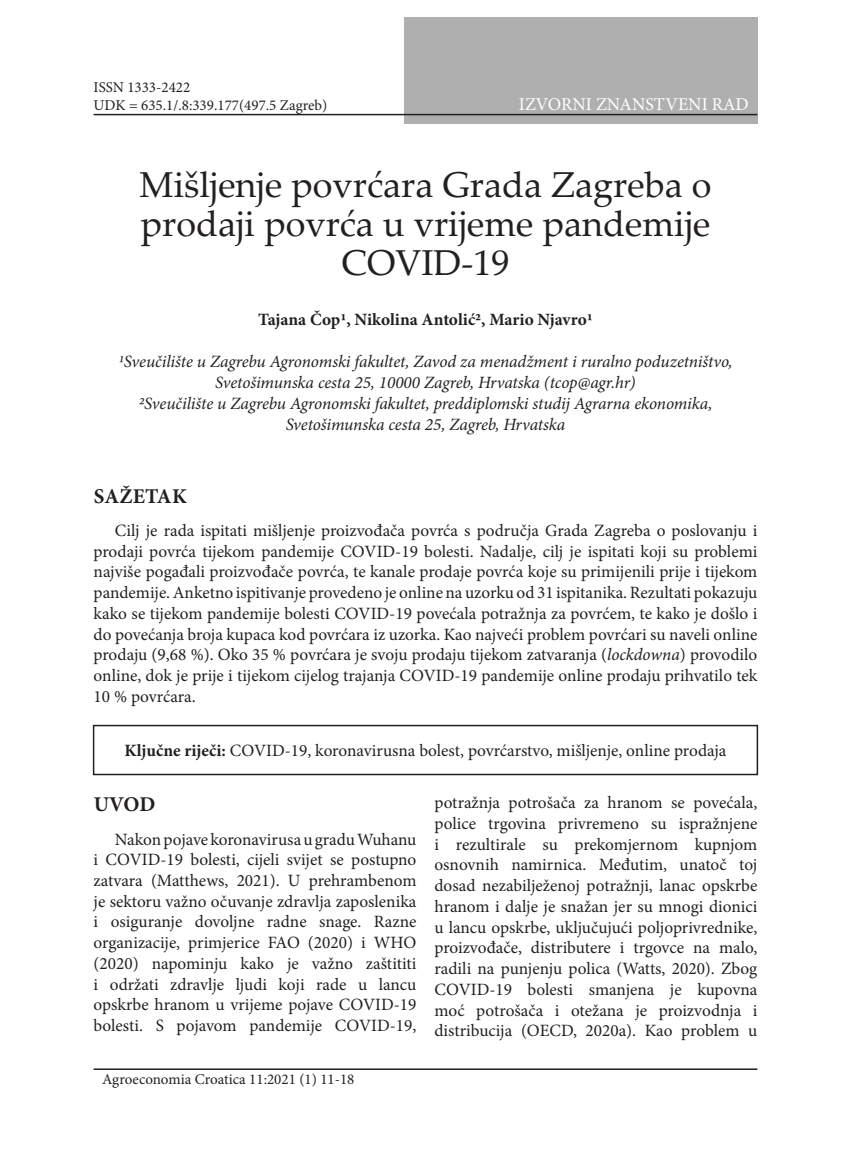
<style>
.page{position:relative;width:851px;height:1149px;background:#fff}
.page>*{position:absolute;margin:0;border:0;box-sizing:border-box;transform-origin:0 0}
.t1{font:36px/39px "Palatino Linotype";color:#231f20;text-align:center}
.t2{font:700 21px "Minion Pro";letter-spacing:.01em;color:#231f20}
.t3{font:18px "Minion Pro";color:#fff}
.paragraph{font:17.25px/20.7px "Minion Pro";color:#231f20;text-align:justify}
.abstract{font:17.25px/20.7px "Minion Pro";color:#231f20;text-align:justify}
.Adresa{font:italic 17.25px/20.7px "Minion Pro";letter-spacing:-.01em;color:#231f20;text-align:center}
.kljucne-rijeci{font:17.25px "Minion Pro";letter-spacing:-.005em;color:#231f20}
.autori{font:700 17.25px "Minion Pro";color:#231f20}
.t4{font:15px "Minion Pro";color:#231f20}
.s1{font-style:italic}
.s2{font-weight:700}
</style>
<div class="page">
<div style="left:404px;top:17px;width:353px;height:106px;background:#afafaf"></div>
<hr style="left:94px;top:114px;width:663px;height:1px;background:#231f20">
<hr style="left:94px;top:1068px;width:663px;height:1px;background:#231f20">
<div style="left:93px;top:724px;width:665px;height:51px;border:2px solid #231f20"></div>
<p class="t4" style="left:94px;top:77px;width:98px">ISSN 1333-2422</p>
<p class="t4" style="left:94px;top:95px;width:235px">UDK = 635.1/.8:339.177(497.5 Zagreb)</p>
<p class="t3" style="left:519px;top:92px;width:231px">IZVORNI ZNANSTVENI RAD</p>
<p class="t1" style="left:140px;top:163px;width:573px">Mišljenje povrćara Grada Zagreba o prodaji povrća u vrijeme pandemije<br>COVID-19</p>
<p class="autori" style="left:258px;top:307px;width:336px">Tajana Čop1, Nikolina Antolić2, Mario Njavro1</p>
<p class="Adresa" style="left:118px;top:351px;width:615px">1Sveučilište u Zagrebu Agronomski fakultet, Zavod za menadžment i ruralno poduzetništvo,<br>Svetošimunska cesta 25, 10000 Zagreb, Hrvatska (tcop@agr.hr)</p>
<p class="Adresa" style="left:139px;top:393px;width:575px">2Sveučilište u Zagrebu Agronomski fakultet, preddiplomski studij Agrarna ekonomika,<br>Svetošimunska cesta 25, Zagreb, Hrvatska</p>
<p class="t2" style="left:94px;top:481px;width:95px">SAŽETAK</p>
<p class="abstract" style="left:94px;top:520px;width:665px;text-indent:21px">Cilj je rada ispitati mišljenje proizvođača povrća s područja Grada Zagreba o poslovanju i prodaji povrća tijekom pandemije COVID-19 bolesti. Nadalje, cilj je ispitati koji su problemi najviše pogađali proizvođače povrća, te kanale prodaje povrća koje su primijenili prije i tijekom pandemije. Anketno ispitivanje provedeno je online na uzorku od 31 ispitanika. Rezultati pokazuju kako se tijekom pandemije bolesti COVID-19 povećala potražnja za povrćem, te kako je došlo i do povećanja broja kupaca kod povrćara iz uzorka. Kao najveći problem povrćari su naveli online prodaju (9,68 %). Oko 35 % povrćara je svoju prodaju tijekom zatvaranja (<span class="s1">lockdowna</span>) provodilo online, dok je prije i tijekom cijelog trajanja COVID-19 pandemije online prodaju prihvatilo tek 10 % povrćara.</p>
<p class="kljucne-rijeci" style="left:124px;top:739px;width:603px"><span class="s2">Ključne riječi:</span> COVID-19, koronavirusna bolest, povrćarstvo, mišljenje, online prodaja</p>
<p class="t2" style="left:94px;top:789px;width:63px">UVOD</p>
<p class="paragraph" style="left:94px;top:828px;width:324px;text-indent:21px">Nakon pojave koronavirusa u gradu Wuhanu i COVID-19 bolesti, cijeli svijet se postupno zatvara (Matthews, 2021). U prehrambenom je sektoru važno očuvanje zdravlja zaposlenika i osiguranje dovoljne radne snage. Razne organizacije, primjerice FAO (2020) i WHO (2020) napominju kako je važno zaštititi i održati zdravlje ljudi koji rade u lancu opskrbe hranom u vrijeme pojave COVID-19 bolesti. S pojavom pandemije COVID-19,</p>
<p class="paragraph" style="left:434px;top:792px;width:324px">potražnja potrošača za hranom se povećala, police trgovina privremeno su ispražnjene i rezultirale su prekomjernom kupnjom osnovnih namirnica. Međutim, unatoč toj dosad nezabilježenoj potražnji, lanac opskrbe hranom i dalje je snažan jer su mnogi dionici u lancu opskrbe, uključujući poljoprivrednike, proizvođače, distributere i trgovce na malo, radili na punjenju polica (Watts, 2020). Zbog COVID-19 bolesti smanjena je kupovna moć potrošača i otežana je proizvodnja i distribucija (OECD, 2020a). Kao problem u</p>
<p class="t4" style="left:102px;top:1068px;width:254px">Agroeconomia Croatica 11:2021 (1) 11-18</p>
</div>
